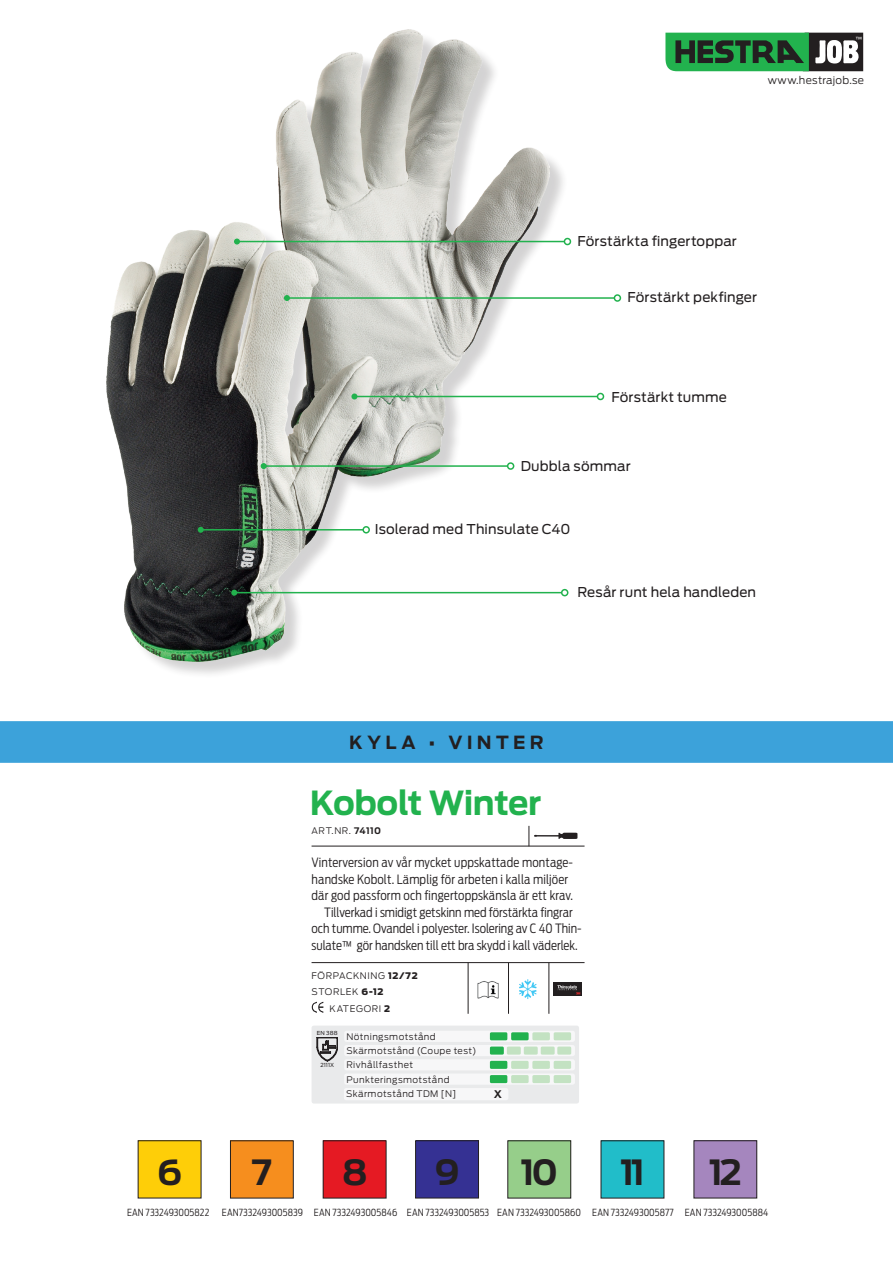
<style>
.page{position:relative;width:893px;height:1263px;background:#fff}
.page>*{position:absolute;margin:0;border:0;box-sizing:border-box;transform-origin:0 0}
.t1{font:700 34.5px "Antenna";color:#231f20}
.t2{font:700 33px "Antenna";letter-spacing:-.02em;color:#22b24e}
.t3{font:700 18px "Antenna";letter-spacing:.24em;color:#231f20}
.t4{font:13.5px "Antenna";letter-spacing:.01em;color:#231f20}
.t5{font:300 12.75px "Antenna Cond";color:#231f20}
.t6{font:300 10.5px "Antenna";letter-spacing:.02em;color:#231f20}
.t7{font:700 10.5px "Antenna";color:#231f20}
.t8{font:300 9.75px "Antenna Cond";letter-spacing:.005em;color:#231f20}
.t9{font:300 9px/14.2px "Antenna";letter-spacing:.045em;color:#231f20}
.t10{font:300 9px "Antenna";letter-spacing:.065em;color:#231f20}
.t11{font:5.55px "Antenna";letter-spacing:.02em;color:#231f20}
.s1{font-weight:700}
.s2{font-size:12px}
.s3{font-weight:900}
</style>
<div class="page">
<div style="left:109px;top:33px;width:459px;height:646px;background:#231f20;opacity:.2"></div>
<img style="left:107px;top:30px;width:443px;height:631px">
<hr style="left:264px;top:465px;width:244px;height:2px;background:#22b24e">
<svg style="left:261px;top:463px;width:6px;height:6px"></svg>
<div style="left:507px;top:462px;width:7px;height:8px;border:2px solid #22b24e;border-radius:50%"></div>
<hr style="left:234px;top:592px;width:328px;height:1px;background:#22b24e">
<svg style="left:231px;top:590px;width:6px;height:6px"></svg>
<div style="left:561px;top:589px;width:7px;height:7px;border:2px solid #22b24e;border-radius:50%"></div>
<hr style="left:354px;top:396px;width:243px;height:1px;background:#22b24e">
<svg style="left:351px;top:393px;width:6px;height:6px"></svg>
<div style="left:597px;top:393px;width:7px;height:7px;border:2px solid #22b24e;border-radius:50%"></div>
<hr style="left:287px;top:297px;width:327px;height:2px;background:#22b24e">
<svg style="left:284px;top:295px;width:6px;height:6px"></svg>
<div style="left:614px;top:294px;width:7px;height:8px;border:2px solid #22b24e;border-radius:50%"></div>
<hr style="left:237px;top:241px;width:327px;height:1px;background:#22b24e">
<svg style="left:234px;top:239px;width:6px;height:6px"></svg>
<div style="left:564px;top:238px;width:7px;height:7px;border:2px solid #22b24e;border-radius:50%"></div>
<hr style="left:201px;top:529px;width:162px;height:1px;background:#22b24e">
<svg style="left:198px;top:527px;width:6px;height:6px"></svg>
<div style="left:362px;top:526px;width:8px;height:7px;border:2px solid #22b24e;border-radius:50%"></div>
<hr style="left:312px;top:846px;width:273px;height:1px;background:#231f20">
<hr style="left:312px;top:962px;width:273px;height:1px;background:#231f20">
<svg style="left:312px;top:1002px;width:11px;height:11px"></svg>
<svg style="left:519px;top:979px;width:18px;height:20px"></svg>
<hr style="left:468px;top:963px;width:1px;height:51px;background:#231f20">
<hr style="left:508px;top:963px;width:1px;height:51px;background:#231f20">
<hr style="left:549px;top:963px;width:1px;height:51px;background:#231f20">
<img style="left:477px;top:981px;width:22px;height:17px">
<div style="left:553px;top:982px;width:29px;height:14px;background:#231f20"></div>
<svg style="left:557px;top:985px;width:23px;height:9px"></svg>
<svg style="left:529px;top:826px;width:48px;height:20px"></svg>
<div style="left:312px;top:1025px;width:267px;height:78px;background:#e9eaeb;border-radius:2px"></div>
<div style="left:344px;top:1031px;width:231px;height:11px;background:#f7f7f8;border-radius:2px"></div>
<div style="left:344px;top:1045px;width:231px;height:11px;background:#f7f7f8;border-radius:2px"></div>
<div style="left:344px;top:1059px;width:231px;height:11px;background:#f7f7f8;border-radius:2px"></div>
<div style="left:344px;top:1073px;width:231px;height:12px;background:#f7f7f8;border-radius:2px"></div>
<svg style="left:317px;top:1037px;width:21px;height:24px"></svg>
<div style="left:490px;top:1032px;width:17px;height:8px;background:#22b24e;border-radius:2px"></div>
<div style="left:511px;top:1032px;width:18px;height:8px;background:#22b24e;border-radius:2px"></div>
<div style="left:532px;top:1032px;width:18px;height:8px;background:#c3e2c2;border-radius:2px"></div>
<div style="left:554px;top:1032px;width:17px;height:8px;background:#c3e2c2;border-radius:2px"></div>
<div style="left:490px;top:1061px;width:17px;height:8px;background:#22b24e;border-radius:2px"></div>
<div style="left:511px;top:1061px;width:18px;height:8px;background:#c3e2c2;border-radius:2px"></div>
<div style="left:532px;top:1061px;width:18px;height:8px;background:#c3e2c2;border-radius:2px"></div>
<div style="left:554px;top:1061px;width:17px;height:8px;background:#c3e2c2;border-radius:2px"></div>
<div style="left:490px;top:1075px;width:17px;height:8px;background:#22b24e;border-radius:2px"></div>
<div style="left:511px;top:1075px;width:18px;height:8px;background:#c3e2c2;border-radius:2px"></div>
<div style="left:532px;top:1075px;width:18px;height:8px;background:#c3e2c2;border-radius:2px"></div>
<div style="left:554px;top:1075px;width:17px;height:8px;background:#c3e2c2;border-radius:2px"></div>
<div style="left:490px;top:1046px;width:14px;height:8px;background:#22b24e;border-radius:2px"></div>
<div style="left:507px;top:1046px;width:14px;height:8px;background:#c3e2c2;border-radius:2px"></div>
<div style="left:524px;top:1046px;width:14px;height:8px;background:#c3e2c2;border-radius:2px"></div>
<div style="left:541px;top:1046px;width:14px;height:8px;background:#c3e2c2;border-radius:2px"></div>
<div style="left:557px;top:1046px;width:14px;height:8px;background:#c3e2c2;border-radius:2px"></div>
<div style="left:344px;top:1088px;width:164px;height:12px;background:#f7f7f8;border-radius:2px"></div>
<div style="left:0;top:721px;width:893px;height:42px;background:#3ca2da"></div>
<svg style="left:665px;top:33px;width:198px;height:38px;background:#387d4d"></svg>
<div style="left:138px;top:1141px;width:63px;height:57px;background:#fece08"></div>
<div style="left:230px;top:1141px;width:63px;height:57px;background:#f68e1e"></div>
<div style="left:230px;top:1140px;width:64px;height:58px;border:1px solid #231f20"></div>
<div style="left:323px;top:1141px;width:63px;height:57px;background:#e51a23"></div>
<div style="left:416px;top:1141px;width:62px;height:57px;background:#353193"></div>
<div style="left:415px;top:1140px;width:64px;height:58px;border:1px solid #231f20"></div>
<div style="left:508px;top:1141px;width:63px;height:57px;background:#96ce8a"></div>
<div style="left:507px;top:1140px;width:64px;height:58px;border:1px solid #231f20"></div>
<div style="left:601px;top:1141px;width:63px;height:57px;background:#21bdc9"></div>
<div style="left:694px;top:1141px;width:63px;height:57px;background:#a586be"></div>
<div style="left:693px;top:1140px;width:64px;height:58px;border:1px solid #231f20"></div>
<p class="t6" style="left:768px;top:74px;width:98px">www.hestrajob.se</p>
<p class="t4" style="left:577px;top:233px;width:161px">Förstärkta fingertoppar</p>
<p class="t4" style="left:627px;top:289px;width:131px">Förstärkt pekfinger</p>
<p class="t4" style="left:611px;top:389px;width:117px">Förstärkt tumme</p>
<p class="t4" style="left:521px;top:458px;width:111px">Dubbla sömmar</p>
<p class="t4" style="left:375px;top:521px;width:197px">Isolerad med Thinsulate C40</p>
<p class="t4" style="left:577px;top:584px;width:180px">Resår runt hela handleden</p>
<h3 class="t3" style="left:349px;top:732px;width:196px">KYLA • VINTER</h3>
<h2 class="t2" style="left:310px;top:784px;width:233px">Kobolt Winter</h2>
<p class="t9" style="left:312px;top:824px;width:71px">ART.NR. <span class="s1">74110</span></p>
<p class="t5" style="left:312px;top:855px;width:263px">Vinterversion av vår mycket uppskattade montage-</p>
<p class="t5" style="left:312px;top:871px;width:258px">handske Kobolt. Lämplig för arbeten i kalla miljöer</p>
<p class="t5" style="left:312px;top:888px;width:263px">där god passform och fingertoppskänsla är ett krav.</p>
<p class="t5" style="left:324px;top:904px;width:250px">Tillverkad i smidigt getskinn med förstärkta fingrar</p>
<p class="t5" style="left:312px;top:921px;width:272px">och tumme. Ovandel i polyester. Isolering av C 40 Thin-</p>
<p class="t5" style="left:312px;top:937px;width:268px">sulate<span class="s2">™</span> gör handsken till ett bra skydd i kall väderlek.</p>
<p class="t9" style="left:312px;top:969px;width:108px">FÖRPACKNING <span class="s3">12/72</span></p>
<p class="t9" style="left:312px;top:985px;width:74px">STORLEK <span class="s3">6-12</span></p>
<p class="t10" style="left:330px;top:1003px;width:62px">KATEGORI <span class="s3">2</span></p>
<p class="t11" style="left:317px;top:1030px;width:22px">EN 388</p>
<p class="t11" style="left:320px;top:1061px;width:15px">2111X</p>
<p class="t9" style="left:347px;top:1029px;width:131px">Nötningsmotstånd<br>Skärmotstånd (Coupe test)<br>Rivhållfasthet<br>Punkteringsmotstånd</p>
<p class="t9" style="left:346px;top:1087px;width:112px">Skärmotstånd TDM [N]</p>
<p class="t7" style="left:494px;top:1088px;width:10px">X</p>
<h1 class="t1" style="left:157px;top:1152px;width:27px">6</h1>
<h1 class="t1" style="left:252px;top:1152px;width:22px">7</h1>
<p class="t8" style="left:222px;top:1206px;width:83px">EAN7332493005839</p>
<p class="t8" style="left:127px;top:1206px;width:84px">EAN 7332493005822</p>
<h1 class="t1" style="left:342px;top:1152px;width:27px">8</h1>
<p class="t8" style="left:314px;top:1206px;width:85px">EAN 7332493005846</p>
<h1 class="t1" style="left:435px;top:1152px;width:27px">9</h1>
<p class="t8" style="left:407px;top:1206px;width:84px">EAN 7332493005853</p>
<h1 class="t1" style="left:521px;top:1152px;width:39px">10</h1>
<p class="t8" style="left:497px;top:1206px;width:178px">EAN 7332493005860 EAN 7332493005877</p>
<h1 class="t1" style="left:620px;top:1152px;width:27px">11</h1>
<h1 class="t1" style="left:709px;top:1152px;width:35px">12</h1>
<p class="t8" style="left:685px;top:1206px;width:85px">EAN 7332493005884</p>
</div>
